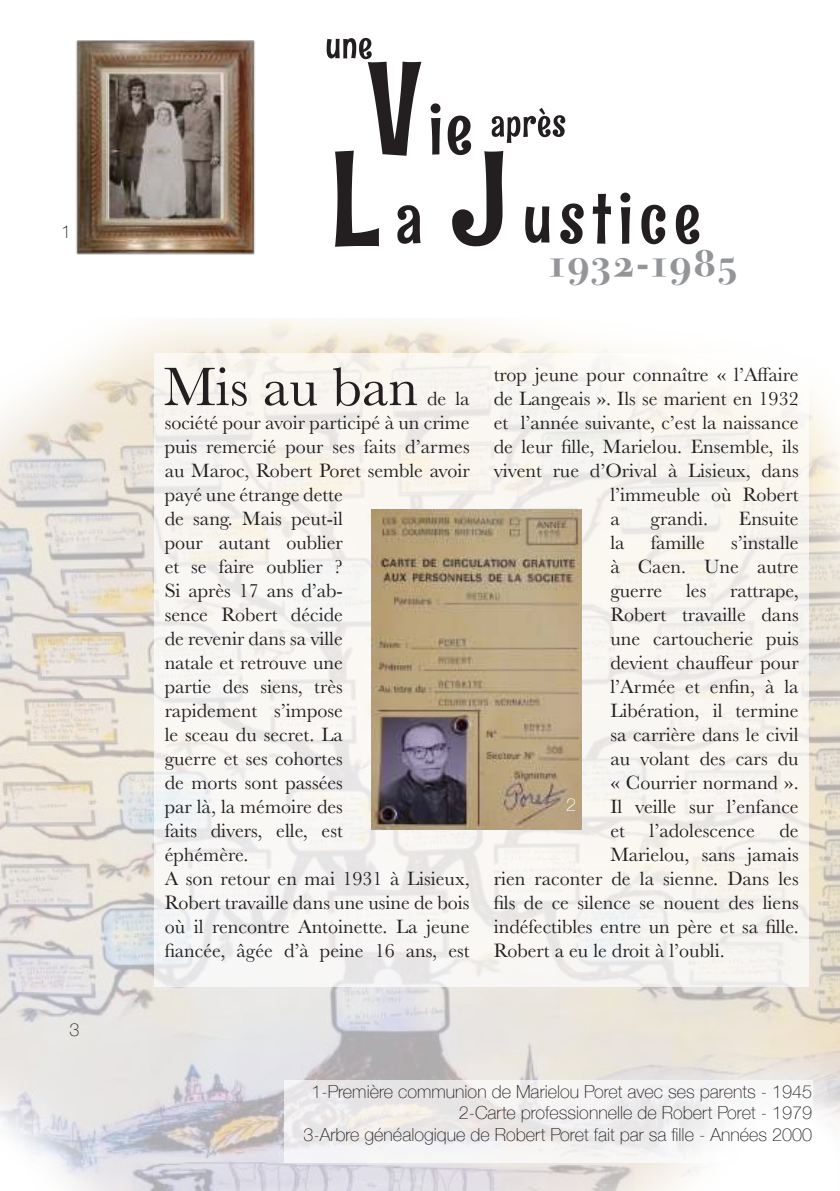
<style>
.page{position:relative;width:840px;height:1191px;background:#fff}
.page>*{position:absolute;margin:0;border:0;box-sizing:border-box;transform-origin:0 0}
.t1{font:56.2px "Baskerville";color:#231f20}
.t2{font:700 40px "Bodoni Svty Two OSITCTT";letter-spacing:.075em;color:#939598}
.t3{font:20px/24px "Baskerville";color:#231f20}
.t4{font:100 18px/21.6px "Helvetica Neue";color:#231f20;text-align:right}
.t5{font:100 18px "Helvetica Neue";color:#fff}
</style>
<div class="page">
<img style="left:1px;top:37px;width:838px;height:1154px">
<svg style="left:165px;top:364px;width:632px;height:611px;fill:#f8f6f2"></svg>
<div style="left:144px;top:343px;width:674px;height:653px;border:20px solid #fff"></div>
<img style="left:57px;top:37px;width:222px;height:236px">
<div style="left:283px;top:1080px;width:528px;height:82px;background:linear-gradient(to right,#eae7e8,#f9f9f9)"></div>
<img style="left:371px;top:509px;width:210px;height:320px">
<hr style="left:0;top:0;width:1px;height:1191px;background:#b7b376">
<svg style="left:326px;top:38px;width:373px;height:209px"></svg>
<p class="t4" style="left:61px;top:221px;width:12px">1</p>
<p class="t4" style="left:69px;top:1018px;width:12px">3</p>
<h2 class="t2" style="left:549px;top:246px;width:188px">1932-1985</h2>
<h1 class="t1" style="left:163px;top:367px;width:256px">Mis au ban</h1>
<p class="t3" style="left:164px;top:389px;width:306px;text-indent:262px">de la société pour avoir participé à un crime puis remercié pour ses faits d’armes au Maroc, Robert Poret semble avoir payé une étrange dette<br>de sang. Mais peut-il<br>pour autant oublier<br>et se faire oublier ?<br>Si après 17 ans d’ab-<br>sence Robert décide<br>de revenir dans sa ville<br>natale et retrouve une<br>partie des siens, très<br>rapidement s’impose<br>le sceau du secret. La<br>guerre et ses cohortes<br>de morts sont passées<br>par là, la mémoire des<br>faits divers, elle, est<br>éphémère.<br>A son retour en mai 1931 à Lisieux,<br>Robert travaille dans une usine de bois où il rencontre Antoinette. La jeune fiancée, âgée d’à peine 16 ans, est</p>
<p class="t3" style="left:493px;top:363px;width:306px">trop jeune pour connaître « l’Affaire</p>
<p class="t3" style="left:493px;top:387px;width:306px">de Langeais ». Ils se marient en 1932</p>
<p class="t3" style="left:493px;top:413px;width:306px">et l’année suivante, c’est la naissance</p>
<p class="t3" style="left:493px;top:435px;width:306px">de leur fille, Marielou. Ensemble, ils</p>
<p class="t3" style="left:493px;top:461px;width:306px">vivent rue d’Orival à Lisieux, dans</p>
<p class="t3" style="left:610px;top:485px;width:190px">l’immeuble où Robert</p>
<p class="t3" style="left:610px;top:507px;width:11px">a</p>
<p class="t3" style="left:650px;top:507px;width:59px">grandi.</p>
<p class="t3" style="left:738px;top:507px;width:61px">Ensuite</p>
<p class="t3" style="left:610px;top:533px;width:16px">la</p>
<p class="t3" style="left:650px;top:533px;width:56px">famille</p>
<p class="t3" style="left:730px;top:533px;width:69px">s’installe</p>
<p class="t3" style="left:610px;top:555px;width:190px">à Caen. Une autre</p>
<p class="t3" style="left:610px;top:579px;width:190px">guerre les rattrape,</p>
<p class="t3" style="left:610px;top:605px;width:190px">Robert travaille dans</p>
<p class="t3" style="left:610px;top:627px;width:190px">une cartoucherie puis</p>
<p class="t3" style="left:610px;top:651px;width:190px">devient chauffeur pour</p>
<p class="t3" style="left:610px;top:675px;width:190px">l’Armée et enfin, à la</p>
<p class="t3" style="left:610px;top:701px;width:190px">Libération, il termine</p>
<p class="t3" style="left:610px;top:725px;width:190px">sa carrière dans le civil</p>
<p class="t3" style="left:610px;top:749px;width:190px">au volant des cars du</p>
<p class="t3" style="left:610px;top:773px;width:190px">« Courrier normand ».</p>
<p class="t3" style="left:610px;top:797px;width:190px">Il veille sur l’enfance</p>
<p class="t3" style="left:610px;top:821px;width:190px">et l’adolescence de</p>
<p class="t3" style="left:610px;top:845px;width:190px">Marielou, sans jamais</p>
<p class="t3" style="left:493px;top:869px;width:306px">rien raconter de la sienne. Dans les</p>
<p class="t3" style="left:493px;top:891px;width:306px">fils de ce silence se nouent des liens</p>
<p class="t3" style="left:493px;top:915px;width:306px">indéfectibles entre un père et sa fille.</p>
<p class="t3" style="left:493px;top:941px;width:232px">Robert a eu le droit à l’oubli.</p>
<p class="t5" style="left:566px;top:795px;width:12px">2</p>
<p class="t4" style="left:303px;top:1079px;width:510px">1-Première communion de Marielou Poret avec ses parents - 1945<br>2-Carte professionnelle de Robert Poret - 1979<br>3-Arbre généalogique de Robert Poret fait par sa fille - Années 2000</p>
</div>
